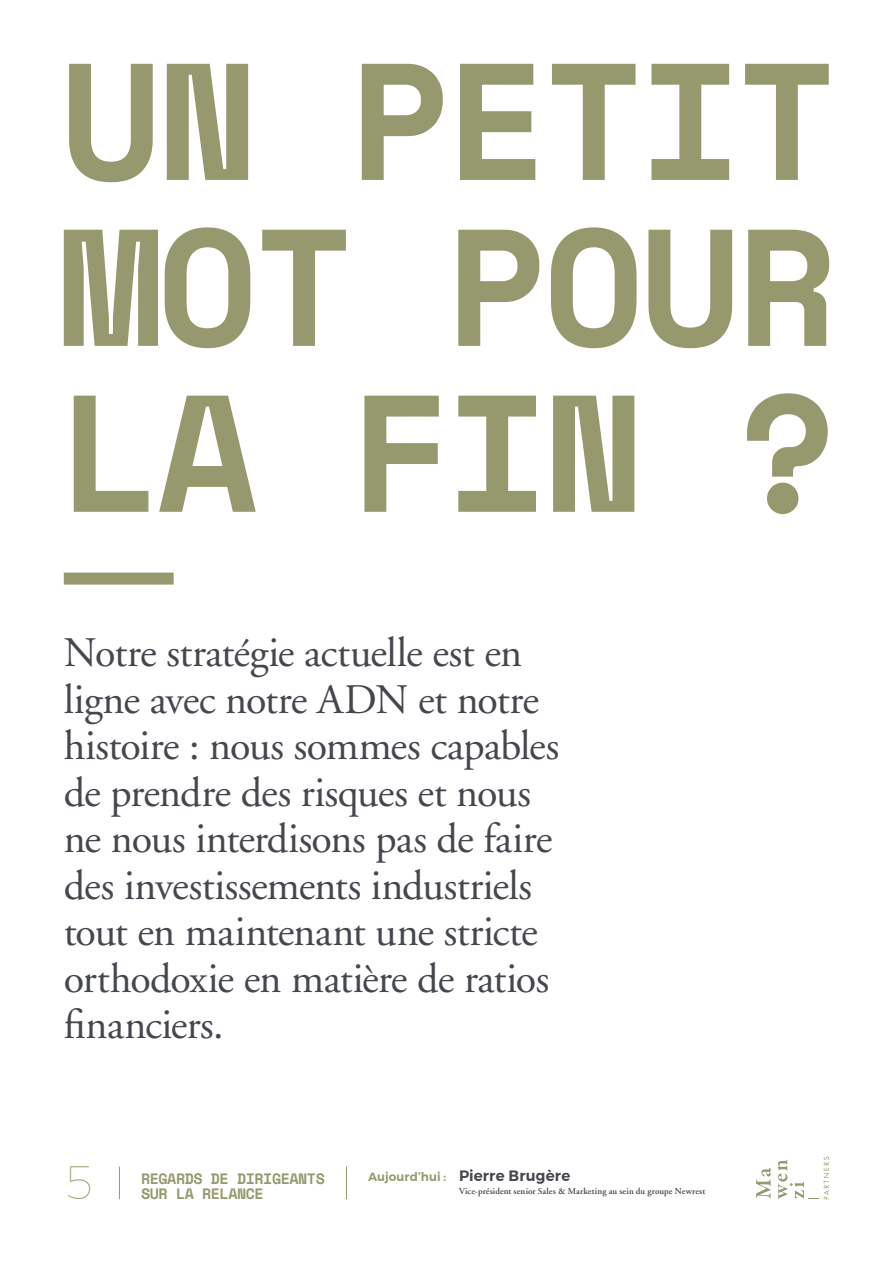
<style>
.page{position:relative;width:893px;height:1263px;background:#fff}
.page>*{position:absolute;margin:0;border:0;box-sizing:border-box;transform-origin:0 0}
.t1{font:100 46.5px "Montserrat";color:#96996e}
.t2{font:42px/46.5px "Adobe Garamond";letter-spacing:-.015em;color:#45474f}
.t3{font:700 15px/15px "Space Mono";letter-spacing:-.03em;color:#96996e}
.t4{font:600 15px "Montserrat";letter-spacing:.01em;color:#45474f}
.t5{font:600 12px "Montserrat";letter-spacing:.005em;color:#96996e}
.t6{font:600 9px "Adobe Garamond";letter-spacing:.01em;color:#45474f}
</style>
<div class="page">
<svg style="left:756px;top:1168px;width:15px;height:30px"></svg>
<svg style="left:778px;top:1157px;width:51px;height:42px"></svg>
<hr style="left:346px;top:1166px;width:1px;height:33px;background:#96996e">
<hr style="left:119px;top:1166px;width:1px;height:33px;background:#96996e">
<div style="left:64px;top:573px;width:110px;height:12px;background:#96996e"></div>
<svg style="left:74px;top:393px;width:754px;height:121px"></svg>
<svg style="left:64px;top:227px;width:765px;height:121px"></svg>
<svg style="left:69px;top:64px;width:760px;height:118px"></svg>
<p class="t2" style="left:64px;top:631px;width:497px">Notre stratégie actuelle est en ligne avec notre ADN et notre histoire : nous sommes capables de prendre des risques et nous ne nous interdisons pas de faire des investissements industriels tout en maintenant une stricte orthodoxie en matière de ratios financiers.</p>
<p class="t1" style="left:64px;top:1149px;width:30px">5</p>
<p class="t3" style="left:141px;top:1171px;width:185px">REGARDS DE DIRIGEANTS<br>SUR LA RELANCE</p>
<p class="t4" style="left:459px;top:1164px;width:113px">Pierre Brugère</p>
<p class="t5" style="left:368px;top:1167px;width:80px">Aujourd’hui :</p>
<p class="t6" style="left:459px;top:1187px;width:248px">Vice-président senior Sales &amp; Marketing au sein du groupe Newrest</p>
</div>
